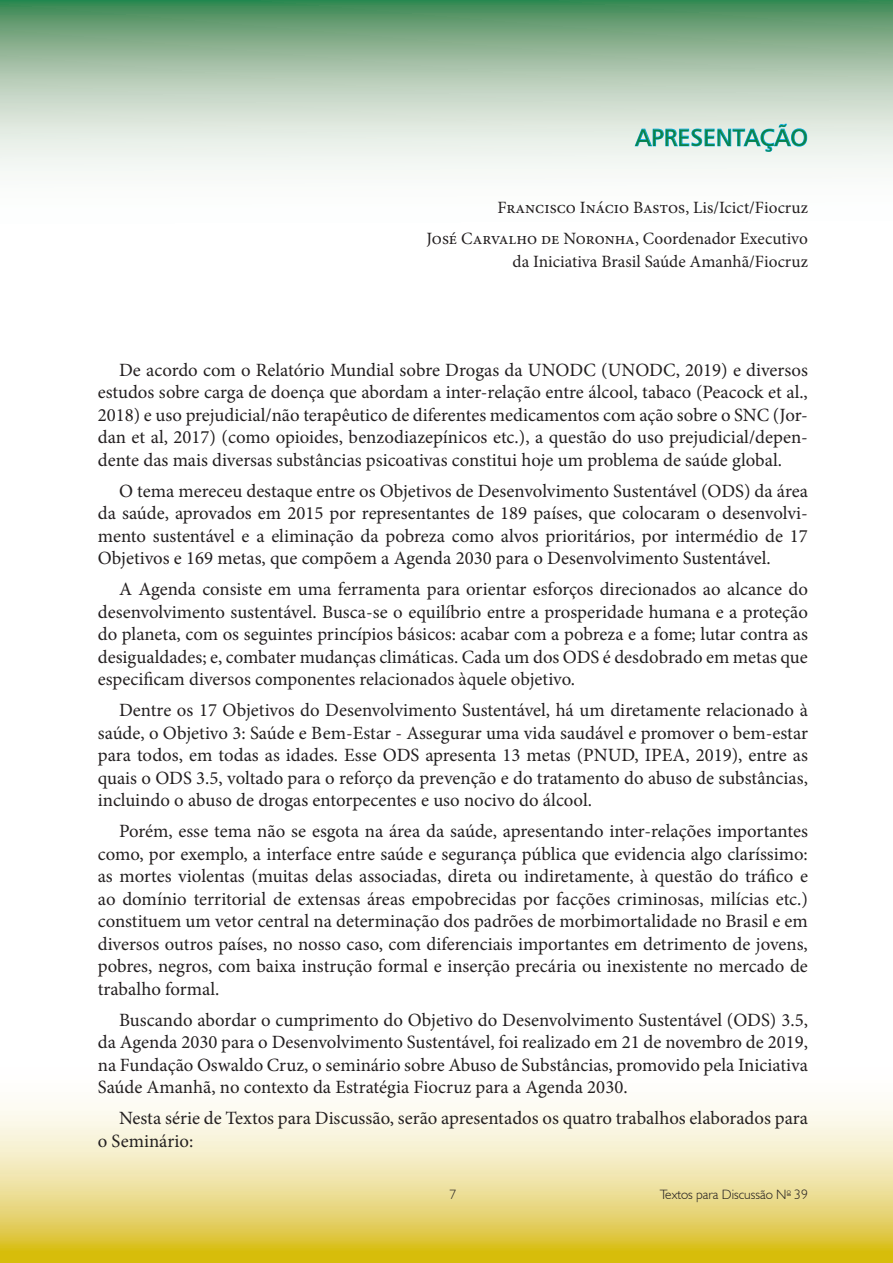
<style>
.page{position:relative;width:893px;height:1263px;background:#fff}
.page>*{position:absolute;margin:0;border:0;box-sizing:border-box;transform-origin:0 0}
._01_TITULO_01{font:24px "Humanist 777 BT Roman B";color:#098248}
._03_TEXTO{font:18.75px/22.5px "Minion Pro";color:#231f20;text-align:justify}
._03_TEXTO-2{font:17.25px/22.5px "Minion Pro";color:#231f20;text-align:right}
.t1{font:300 13.5px "Humanist 521 BT";color:#231f20}
</style>
<div class="page">
<svg style="left:0;top:0;width:893px;height:171px;background:#afc9b3"></svg>
<svg style="left:0;top:1102px;width:893px;height:161px;background:#eddf97"></svg>
<svg style="left:635px;top:124px;width:172px;height:28px;background:#b7e1e9"></svg>
<p class="_01_TITULO_01" style="left:635px;top:123px;width:174px">APRESENTAÇÃO</p>
<p class="_03_TEXTO-2" style="left:497px;top:197px;width:312px">Francisco Inácio Bastos, Lis/Icict/Fiocruz</p>
<p class="_03_TEXTO-2" style="left:427px;top:228px;width:383px">José Carvalho de Noronha, Coordenador Executivo da Iniciativa Brasil Saúde Amanhã/Fiocruz</p>
<p class="_03_TEXTO" style="left:98px;top:358px;width:712px;text-indent:21px">De acordo com o Relatório Mundial sobre Drogas da UNODC (UNODC, 2019) e diversos estudos sobre carga de doença que abordam a inter-relação entre álcool, tabaco (Peacock et al., 2018) e uso prejudicial/não terapêutico de diferentes medicamentos com ação sobre o SNC (Jor&shy;dan et al, 2017) (como opioides, benzodiazepínicos etc.), a questão do uso prejudicial/depen&shy;dente das mais diversas substâncias psicoativas constitui hoje um problema de saúde global.</p>
<p class="_03_TEXTO" style="left:98px;top:479px;width:712px;text-indent:21px">O tema mereceu destaque entre os Objetivos de Desenvolvimento Sustentável (ODS) da área da saúde, aprovados em 2015 por representantes de 189 países, que colocaram o desenvolvi&shy;mento sustentável e a eliminação da pobreza como alvos prioritários, por intermédio de 17<br>Objetivos e 169 metas, que compõem a Agenda 2030 para o Desenvolvimento Sustentável.</p>
<p class="_03_TEXTO" style="left:98px;top:578px;width:712px;text-indent:21px">A Agenda consiste em uma ferramenta para orientar esforços direcionados ao alcance do desenvolvimento sustentável. Busca-se o equilíbrio entre a prosperidade humana e a proteção do planeta, com os seguintes princípios básicos: acabar com a pobreza e a fome; lutar contra as desigualdades; e, combater mudanças climáticas. Cada um dos ODS é desdobrado em metas que especificam diversos componentes relacionados àquele objetivo.</p>
<p class="_03_TEXTO" style="left:98px;top:699px;width:712px;text-indent:21px">Dentre os 17 Objetivos do Desenvolvimento Sustentável, há um diretamente relacionado à saúde, o Objetivo 3: Saúde e Bem-Estar - Assegurar uma vida saudável e promover o bem-estar para todos, em todas as idades. Esse ODS apresenta 13 metas (PNUD, IPEA, 2019), entre as quais o ODS 3.5, voltado para o reforço da prevenção e do tratamento do abuso de substâncias, incluindo o abuso de drogas entorpecentes e uso nocivo do álcool.</p>
<p class="_03_TEXTO" style="left:98px;top:820px;width:712px;text-indent:21px">Porém, esse tema não se esgota na área da saúde, apresentando inter-relações importantes como, por exemplo, a interface entre saúde e segurança pública que evidencia algo claríssimo: as mortes violentas (muitas delas associadas, direta ou indiretamente, à questão do tráfico e ao domínio territorial de extensas áreas empobrecidas por facções criminosas, milícias etc.) constituem um vetor central na determinação dos padrões de morbimortalidade no Brasil e em diversos outros países, no nosso caso, com diferenciais importantes em detrimento de jovens, pobres, negros, com baixa instrução formal e inserção precária ou inexistente no mercado de trabalho formal.</p>
<p class="_03_TEXTO" style="left:98px;top:1008px;width:712px;text-indent:21px">Buscando abordar o cumprimento do Objetivo do Desenvolvimento Sustentável (ODS) 3.5, da Agenda 2030 para o Desenvolvimento Sustentável, foi realizado em 21 de novembro de 2019, na Fundação Oswaldo Cruz, o seminário sobre Abuso de Substâncias, promovido pela Iniciativa Saúde Amanhã, no contexto da Estratégia Fiocruz para a Agenda 2030.</p>
<p class="_03_TEXTO" style="left:98px;top:1107px;width:712px;text-indent:21px">Nesta série de Textos para Discussão, serão apresentados os quatro trabalhos elaborados para o Seminário:</p>
<p class="t1" style="left:449px;top:1186px;width:8px">7</p>
<p class="t1" style="left:660px;top:1186px;width:150px">Textos para Discussão N<sup>o</sup> 39</p>
</div>
